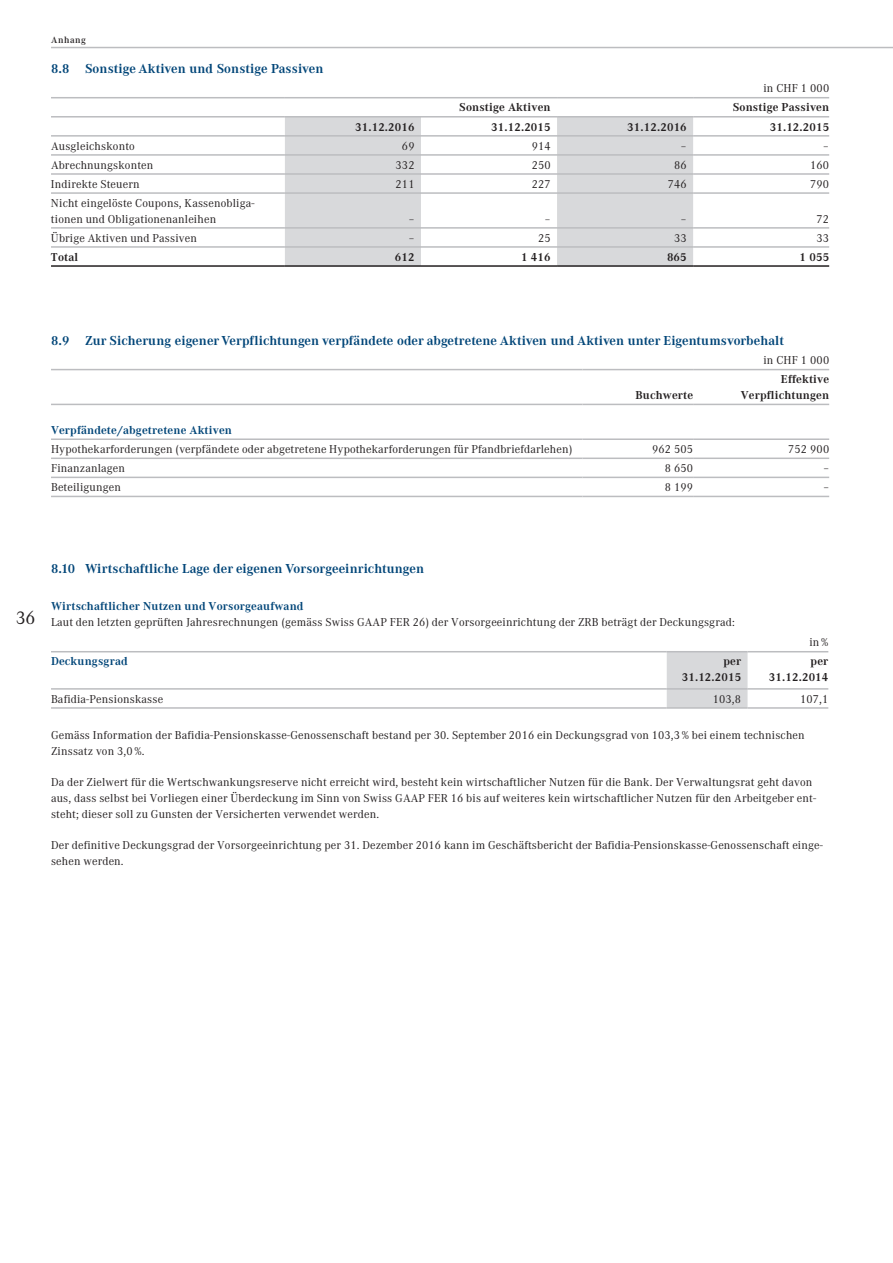
<style>
.page{position:relative;width:893px;height:1263px;background:#fff}
.page>*{position:absolute;margin:0;border:0;box-sizing:border-box;transform-origin:0 0}
.t1{font:18px "Corporate ABQ";color:#231f20}
.t2{font:700 12.75px "Corporate ABQ";letter-spacing:.01em;color:#004578}
.t3{font:11.25px/15.8px "Corporate ABQ";letter-spacing:.015em;color:#231f20}
.t4{font:700 11.25px/15.8px "Corporate ABQ";letter-spacing:.015em;color:#231f20;text-align:right}
.t5{font:700 11.25px "Corporate ABQ";letter-spacing:.015em;color:#004578}
.t6{font:500 9px "Corporate ABQ";letter-spacing:.065em;color:#231f20}
</style>
<div class="page">
<hr style="left:51px;top:47px;width:842px;height:1px;background:#bcbdc0">
<svg style="left:285px;top:118px;width:408px;height:147px;fill:#d8d9db"></svg>
<hr style="left:51px;top:97px;width:234px;height:1px;background:#bcbdc0">
<hr style="left:285px;top:97px;width:136px;height:1px;background:#bcbdc0">
<hr style="left:421px;top:97px;width:136px;height:1px;background:#bcbdc0">
<hr style="left:557px;top:97px;width:136px;height:1px;background:#bcbdc0">
<hr style="left:693px;top:97px;width:136px;height:1px;background:#bcbdc0">
<hr style="left:51px;top:116px;width:234px;height:2px;background:#bcbdc0">
<hr style="left:285px;top:116px;width:136px;height:2px;background:#bcbdc0">
<hr style="left:421px;top:116px;width:136px;height:2px;background:#bcbdc0">
<hr style="left:557px;top:116px;width:136px;height:2px;background:#bcbdc0">
<hr style="left:693px;top:116px;width:136px;height:2px;background:#bcbdc0">
<hr style="left:51px;top:135px;width:234px;height:2px;background:#bcbdc0">
<hr style="left:285px;top:135px;width:136px;height:2px;background:#bcbdc0">
<hr style="left:421px;top:135px;width:136px;height:2px;background:#bcbdc0">
<hr style="left:557px;top:135px;width:136px;height:2px;background:#bcbdc0">
<hr style="left:693px;top:135px;width:136px;height:2px;background:#bcbdc0">
<hr style="left:51px;top:154px;width:234px;height:2px;background:#bcbdc0">
<hr style="left:285px;top:154px;width:136px;height:2px;background:#bcbdc0">
<hr style="left:421px;top:154px;width:136px;height:2px;background:#bcbdc0">
<hr style="left:557px;top:154px;width:136px;height:2px;background:#bcbdc0">
<hr style="left:693px;top:154px;width:136px;height:2px;background:#bcbdc0">
<hr style="left:51px;top:173px;width:234px;height:2px;background:#bcbdc0">
<hr style="left:285px;top:173px;width:136px;height:2px;background:#bcbdc0">
<hr style="left:421px;top:173px;width:136px;height:2px;background:#bcbdc0">
<hr style="left:557px;top:173px;width:136px;height:2px;background:#bcbdc0">
<hr style="left:693px;top:173px;width:136px;height:2px;background:#bcbdc0">
<hr style="left:51px;top:192px;width:234px;height:2px;background:#bcbdc0">
<hr style="left:285px;top:192px;width:136px;height:2px;background:#bcbdc0">
<hr style="left:421px;top:192px;width:136px;height:2px;background:#bcbdc0">
<hr style="left:557px;top:192px;width:136px;height:2px;background:#bcbdc0">
<hr style="left:693px;top:192px;width:136px;height:2px;background:#bcbdc0">
<hr style="left:51px;top:227px;width:234px;height:2px;background:#bcbdc0">
<hr style="left:285px;top:227px;width:136px;height:2px;background:#bcbdc0">
<hr style="left:421px;top:227px;width:136px;height:2px;background:#bcbdc0">
<hr style="left:557px;top:227px;width:136px;height:2px;background:#bcbdc0">
<hr style="left:693px;top:227px;width:136px;height:2px;background:#bcbdc0">
<hr style="left:51px;top:246px;width:234px;height:2px;background:#bcbdc0">
<hr style="left:285px;top:246px;width:136px;height:2px;background:#bcbdc0">
<hr style="left:421px;top:246px;width:136px;height:2px;background:#bcbdc0">
<hr style="left:557px;top:246px;width:136px;height:2px;background:#bcbdc0">
<hr style="left:693px;top:246px;width:136px;height:2px;background:#bcbdc0">
<hr style="left:51px;top:265px;width:234px;height:2px;background:#231f20">
<hr style="left:285px;top:265px;width:136px;height:2px;background:#231f20">
<hr style="left:421px;top:265px;width:136px;height:2px;background:#231f20">
<hr style="left:557px;top:265px;width:136px;height:2px;background:#231f20">
<hr style="left:693px;top:265px;width:136px;height:2px;background:#231f20">
<hr style="left:51px;top:369px;width:532px;height:1px;background:#bcbdc0">
<hr style="left:583px;top:369px;width:110px;height:1px;background:#bcbdc0">
<hr style="left:693px;top:369px;width:136px;height:1px;background:#bcbdc0">
<hr style="left:51px;top:404px;width:532px;height:1px;background:#bcbdc0">
<hr style="left:583px;top:404px;width:110px;height:1px;background:#bcbdc0">
<hr style="left:693px;top:404px;width:136px;height:1px;background:#bcbdc0">
<hr style="left:51px;top:438px;width:532px;height:2px;background:#bcbdc0">
<hr style="left:583px;top:438px;width:110px;height:2px;background:#bcbdc0">
<hr style="left:693px;top:438px;width:136px;height:2px;background:#bcbdc0">
<hr style="left:51px;top:457px;width:532px;height:2px;background:#bcbdc0">
<hr style="left:583px;top:457px;width:110px;height:2px;background:#bcbdc0">
<hr style="left:693px;top:457px;width:136px;height:2px;background:#bcbdc0">
<hr style="left:51px;top:477px;width:532px;height:1px;background:#bcbdc0">
<hr style="left:583px;top:477px;width:110px;height:1px;background:#bcbdc0">
<hr style="left:693px;top:477px;width:136px;height:1px;background:#bcbdc0">
<hr style="left:51px;top:496px;width:532px;height:1px;background:#bcbdc0">
<hr style="left:583px;top:496px;width:110px;height:1px;background:#bcbdc0">
<hr style="left:693px;top:496px;width:136px;height:1px;background:#bcbdc0">
<div style="left:667px;top:652px;width:80px;height:55px;background:#d8d9db"></div>
<hr style="left:51px;top:651px;width:616px;height:1px;background:#bcbdc0">
<hr style="left:667px;top:651px;width:80px;height:1px;background:#bcbdc0">
<hr style="left:747px;top:651px;width:81px;height:1px;background:#bcbdc0">
<hr style="left:51px;top:688px;width:616px;height:2px;background:#bcbdc0">
<hr style="left:667px;top:688px;width:80px;height:2px;background:#bcbdc0">
<hr style="left:747px;top:688px;width:81px;height:2px;background:#bcbdc0">
<hr style="left:51px;top:707px;width:616px;height:2px;background:#bcbdc0">
<hr style="left:667px;top:707px;width:80px;height:2px;background:#bcbdc0">
<hr style="left:747px;top:707px;width:81px;height:2px;background:#bcbdc0">
<p class="t6" style="left:51px;top:34px;width:36px">Anhang</p>
<p class="t2" style="left:51px;top:61px;width:274px">8.8 Sonstige Aktiven und Sonstige Passiven</p>
<p class="t3" style="left:763px;top:81px;width:67px">in CHF 1 000</p>
<p class="t4" style="left:459px;top:100px;width:93px">Sonstige Aktiven</p>
<p class="t4" style="left:733px;top:100px;width:98px">Sonstige Passiven</p>
<p class="t4" style="left:355px;top:119px;width:61px">31.12.2016</p>
<p class="t4" style="left:491px;top:119px;width:61px">31.12.2015</p>
<p class="t4" style="left:627px;top:119px;width:61px">31.12.2016</p>
<p class="t4" style="left:770px;top:119px;width:61px">31.12.2015</p>
<p class="t3" style="left:51px;top:138px;width:85px">Ausgleichskonto</p>
<p class="t3" style="left:402px;top:138px;width:14px">69</p>
<p class="t3" style="left:532px;top:138px;width:20px">914</p>
<p class="t3" style="left:680px;top:138px;width:8px">–</p>
<p class="t3" style="left:823px;top:138px;width:8px">–</p>
<p class="t3" style="left:51px;top:157px;width:104px">Abrechnungskonten</p>
<p class="t3" style="left:396px;top:157px;width:20px">332</p>
<p class="t3" style="left:532px;top:157px;width:20px">250</p>
<p class="t3" style="left:674px;top:157px;width:14px">86</p>
<p class="t3" style="left:810px;top:157px;width:20px">160</p>
<p class="t3" style="left:51px;top:176px;width:90px">Indirekte Steuern</p>
<p class="t3" style="left:396px;top:176px;width:20px">211</p>
<p class="t3" style="left:532px;top:176px;width:20px">227</p>
<p class="t3" style="left:668px;top:176px;width:20px">746</p>
<p class="t3" style="left:810px;top:176px;width:20px">790</p>
<p class="t3" style="left:51px;top:195px;width:205px">Nicht eingelöste Coupons, Kassenobliga&shy;tionen und Obligationenanleihen</p>
<p class="t3" style="left:408px;top:211px;width:8px">–</p>
<p class="t3" style="left:544px;top:211px;width:8px">–</p>
<p class="t3" style="left:680px;top:211px;width:8px">–</p>
<p class="t3" style="left:816px;top:211px;width:14px">72</p>
<p class="t3" style="left:51px;top:230px;width:148px">Übrige Aktiven und Passiven</p>
<p class="t3" style="left:408px;top:230px;width:8px">–</p>
<p class="t3" style="left:538px;top:230px;width:14px">25</p>
<p class="t3" style="left:674px;top:230px;width:14px">33</p>
<p class="t3" style="left:816px;top:230px;width:14px">33</p>
<p class="t4" style="left:51px;top:249px;width:29px">Total</p>
<p class="t4" style="left:395px;top:249px;width:21px">612</p>
<p class="t4" style="left:521px;top:249px;width:31px">1 416</p>
<p class="t4" style="left:667px;top:249px;width:21px">865</p>
<p class="t4" style="left:799px;top:249px;width:31px">1 055</p>
<p class="t2" style="left:51px;top:332px;width:735px">8.9 Zur Sicherung eigener Verpflichtungen verpfändete oder abgetretene Aktiven und Aktiven unter Eigentumsvorbehalt</p>
<p class="t3" style="left:763px;top:353px;width:67px">in CHF 1 000</p>
<p class="t4" style="left:636px;top:387px;width:59px">Buchwerte</p>
<p class="t4" style="left:741px;top:372px;width:90px">Effektive<br>Verpflichtungen</p>
<p class="t5" style="left:51px;top:423px;width:182px">Verpfändete/abgetretene Aktiven</p>
<p class="t3" style="left:51px;top:441px;width:523px">Hypothekarforderungen (verpfändete oder abgetretene Hypothekarforderungen für Pfandbriefdarlehen)</p>
<p class="t3" style="left:652px;top:441px;width:43px">962 505</p>
<p class="t3" style="left:788px;top:441px;width:43px">752 900</p>
<p class="t3" style="left:51px;top:460px;width:75px">Finanzanlagen</p>
<p class="t3" style="left:665px;top:460px;width:30px">8 650</p>
<p class="t3" style="left:823px;top:460px;width:8px">–</p>
<p class="t3" style="left:51px;top:479px;width:71px">Beteiligungen</p>
<p class="t3" style="left:665px;top:479px;width:30px">8 199</p>
<p class="t3" style="left:823px;top:479px;width:8px">–</p>
<h1 class="t1" style="left:16px;top:607px;width:21px">36</h1>
<p class="t2" style="left:51px;top:561px;width:375px">8.10 Wirtschaftliche Lage der eigenen Vorsorgeeinrichtungen</p>
<p class="t5" style="left:51px;top:599px;width:254px">Wirtschaftlicher Nutzen und Vorsorgeaufwand</p>
<p class="t3" style="left:51px;top:614px;width:685px">Laut den letzten geprüften Jahresrechnungen (gemäss Swiss GAAP FER 26) der Vorsorgeeinrichtung der ZRB beträgt der Deckungsgrad:</p>
<p class="t3" style="left:809px;top:635px;width:20px">in%</p>
<p class="t5" style="left:51px;top:655px;width:78px">Deckungsgrad</p>
<p class="t4" style="left:682px;top:654px;width:61px">per<br>31.12.2015</p>
<p class="t4" style="left:769px;top:654px;width:61px">per<br>31.12.2014</p>
<p class="t3" style="left:51px;top:691px;width:114px">Bafidia-Pensionskasse</p>
<p class="t3" style="left:713px;top:691px;width:30px">103,8</p>
<p class="t3" style="left:800px;top:691px;width:30px">107,1</p>
<p class="t3" style="left:51px;top:727px;width:755px">Gemäss Information der Bafidia-Pensionskasse-Genossenschaft bestand per 30. September 2016 ein Deckungsgrad von 103,3% bei einem technischen<br>Zinssatz von 3,0%.</p>
<p class="t3" style="left:51px;top:775px;width:767px">Da der Zielwert für die Wertschwankungsreserve nicht erreicht wird, besteht kein wirtschaftlicher Nutzen für die Bank. Der Verwaltungsrat geht davon aus, dass selbst bei Vorliegen einer Überdeckung im Sinn von Swiss GAAP FER 16 bis auf weiteres kein wirtschaftlicher Nutzen für den Arbeitgeber ent&shy;steht; dieser soll zu Gunsten der Versicherten verwendet werden.</p>
<p class="t3" style="left:51px;top:838px;width:773px">Der definitive Deckungsgrad der Vorsorgeeinrichtung per 31. Dezember 2016 kann im Geschäftsbericht der Bafidia-Pensionskasse-Genossenschaft einge&shy;sehen werden.</p>
</div>
